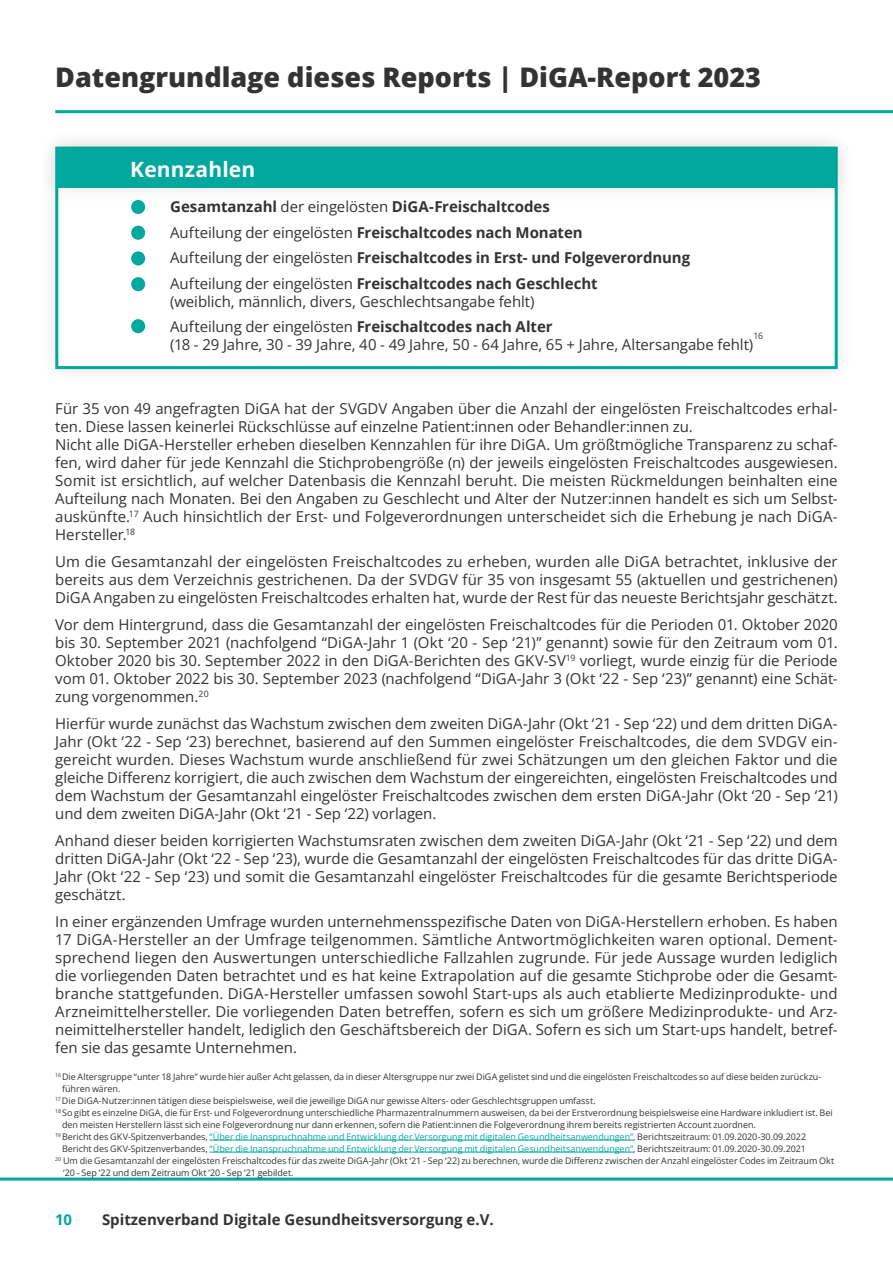
<style>
.page{position:relative;width:893px;height:1263px;background:#fff}
.page>*{position:absolute;margin:0;border:0;box-sizing:border-box;transform-origin:0 0}
.t1{font:800 27px "Open Sans";color:#333}
.t2{font:700 21px "Open Sans";letter-spacing:.01em;color:#fff}
.t3{font:15px/18px "Open Sans";letter-spacing:-.005em;color:#333;text-align:justify}
.t4{font:700 15px/25.5px "Open Sans";color:#333}
.t5{font:700 15px "Open Sans";color:#00a89e}
.t6{font:9px "Open Sans";letter-spacing:-.005em;color:#333}
.t7{font:9px "Open Sans";letter-spacing:-.005em;color:#00a89e}
.t8{font:8.7px "Open Sans";color:#333}
.s1{font-weight:400}
.s2{font-weight:700}
.s3{color:#333}
</style>
<div class="page">
<hr style="left:55px;top:110px;width:838px;height:3px;background:#00a89e">
<hr style="left:0;top:1177px;width:893px;height:3px;background:#00a89e">
<hr style="left:210px;top:1140px;width:423px;height:1px;background:#00a89e">
<hr style="left:210px;top:1152px;width:423px;height:1px;background:#00a89e">
<svg style="left:54px;top:206px;width:785px;height:165px"></svg>
<div style="left:38px;top:129px;width:817px;height:77px;background:#000;opacity:.1"></div>
<div style="left:57px;top:148px;width:779px;height:39px;background:#00a89e"></div>
<div style="left:131px;top:200px;width:14px;height:14px;background:#00a89e;border-radius:50%"></div>
<div style="left:131px;top:226px;width:14px;height:14px;background:#00a89e;border-radius:50%"></div>
<div style="left:131px;top:251px;width:14px;height:14px;background:#00a89e;border-radius:50%"></div>
<div style="left:131px;top:277px;width:14px;height:14px;background:#00a89e;border-radius:50%"></div>
<div style="left:131px;top:319px;width:14px;height:14px;background:#00a89e;border-radius:50%"></div>
<h1 class="t1" style="left:55px;top:56px;width:707px">Datengrundlage dieses Reports | DiGA-Report 2023</h1>
<h2 class="t2" style="left:130px;top:154px;width:127px">Kennzahlen</h2>
<p class="t4" style="left:170px;top:194px;width:521px">Gesamtanzahl <span class="s1">der eingelösten</span> DiGA-Freischaltcodes<br><span class="s1">Aufteilung der eingelösten</span> Freischaltcodes nach Monaten<br><span class="s1">Aufteilung der eingelösten</span> Freischaltcodes in Erst- und Folgeverordnung <span class="s1">Aufteilung der eingelösten</span> Freischaltcodes nach Geschlecht</p>
<p class="t3" style="left:170px;top:288px;width:384px;line-height:25.5px">(weiblich, männlich, divers, Geschlechtsangabe fehlt)<br>Aufteilung der eingelösten <span class="s2">Freischaltcodes nach Alter</span></p>
<p class="t3" style="left:170px;top:335px;width:585px">(18 - 29 Jahre, 30 - 39 Jahre, 40 - 49 Jahre, 50 - 64 Jahre, 65 + Jahre, Altersangabe fehlt)</p>
<p class="t8" style="left:753px;top:330px;width:11px">16</p>
<p class="t3" style="left:55px;top:399px;width:784px;text-align:left">Für 35 von 49 angefragten DiGA hat der SVGDV Angaben über die Anzahl der eingelösten Freischaltcodes erhal&shy;ten. Diese lassen keinerlei Rückschlüsse auf einzelne Patient:innen oder Behandler:innen zu.<br>Nicht alle DiGA-Hersteller erheben dieselben Kennzahlen für ihre DiGA. Um größtmögliche Transparenz zu schaf&shy;fen, wird daher für jede Kennzahl die Stichprobengröße (n) der jeweils eingelösten Freischaltcodes ausgewiesen.<br>Somit ist ersichtlich, auf welcher Datenbasis die Kennzahl beruht. Die meisten Rückmeldungen beinhalten eine Aufteilung nach Monaten. Bei den Angaben zu Geschlecht und Alter der Nutzer:innen handelt es sich um Selbst&shy;auskünfte.<sup>17</sup> Auch hinsichtlich der Erst- und Folgeverordnungen unterscheidet sich die Erhebung je nach DiGA-Hersteller.<sup>18</sup></p>
<p class="t3" style="left:55px;top:552px;width:784px">Um die Gesamtanzahl der eingelösten Freischaltcodes zu erheben, wurden alle DiGA betrachtet, inklusive der bereits aus dem Verzeichnis gestrichenen. Da der SVDGV für 35 von insgesamt 55 (aktuellen und gestrichenen)<br>DiGA Angaben zu eingelösten Freischaltcodes erhalten hat, wurde der Rest für das neueste Berichtsjahr geschätzt.</p>
<p class="t3" style="left:55px;top:615px;width:784px">Vor dem Hintergrund, dass die Gesamtanzahl der eingelösten Freischaltcodes für die Perioden 01. Oktober 2020 bis 30. September 2021 (nachfolgend “DiGA-Jahr 1 (Okt ‘20 - Sep ‘21)” genannt) sowie für den Zeitraum vom 01.<br>Oktober 2020 bis 30. September 2022 in den DiGA-Berichten des GKV-SV<sup>19</sup> vorliegt, wurde einzig für die Periode vom 01. Oktober 2022 bis 30. September 2023 (nachfolgend “DiGA-Jahr 3 (Okt ‘22 - Sep ‘23)” genannt) eine Schät&shy;zung vorgenommen.<sup>20</sup></p>
<p class="t3" style="left:55px;top:714px;width:784px">Hierfür wurde zunächst das Wachstum zwischen dem zweiten DiGA-Jahr (Okt ‘21 - Sep ‘22) und dem dritten DiGA-Jahr (Okt ‘22 - Sep ‘23) berechnet, basierend auf den Summen eingelöster Freischaltcodes, die dem SVDGV ein&shy;gereicht wurden. Dieses Wachstum wurde anschließend für zwei Schätzungen um den gleichen Faktor und die gleiche Differenz korrigiert, die auch zwischen dem Wachstum der eingereichten, eingelösten Freischaltcodes und dem Wachstum der Gesamtanzahl eingelöster Freischaltcodes zwischen dem ersten DiGA-Jahr (Okt ‘20 - Sep ‘21) und dem zweiten DiGA-Jahr (Okt ‘21 - Sep ‘22) vorlagen.</p>
<p class="t3" style="left:55px;top:831px;width:784px">Anhand dieser beiden korrigierten Wachstumsraten zwischen dem zweiten DiGA-Jahr (Okt ‘21 - Sep ‘22) und dem dritten DiGA-Jahr (Okt ‘22 - Sep ‘23), wurde die Gesamtanzahl der eingelösten Freischaltcodes für das dritte DiGA-Jahr (Okt ‘22 - Sep ‘23) und somit die Gesamtanzahl eingelöster Freischaltcodes für die gesamte Berichtsperiode geschätzt.</p>
<p class="t3" style="left:55px;top:912px;width:784px">In einer ergänzenden Umfrage wurden unternehmensspezifische Daten von DiGA-Herstellern erhoben. Es haben 17 DiGA-Hersteller an der Umfrage teilgenommen. Sämtliche Antwortmöglichkeiten waren optional. Dement&shy;sprechend liegen den Auswertungen unterschiedliche Fallzahlen zugrunde. Für jede Aussage wurden lediglich die vorliegenden Daten betrachtet und es hat keine Extrapolation auf die gesamte Stichprobe oder die Gesamt&shy;branche stattgefunden. DiGA-Hersteller umfassen sowohl Start-ups als auch etablierte Medizinprodukte- und Arzneimittelhersteller. Die vorliegenden Daten betreffen, sofern es sich um größere Medizinprodukte- und Arz&shy;neimittelhersteller handelt, lediglich den Geschäftsbereich der DiGA. Sofern es sich um Start-ups handelt, betref&shy;fen sie das gesamte Unternehmen.</p>
<p class="t6" style="left:55px;top:1070px;width:767px"><sup>16</sup> Die Altersgruppe “unter 18 Jahre” wurde hier außer Acht gelassen, da in dieser Altersgruppe nur zwei DiGA gelistet sind und die eingelösten Freischaltcodes so auf diese beiden zurückzu-</p>
<p class="t6" style="left:62px;top:1082px;width:60px">führen wären.</p>
<p class="t6" style="left:55px;top:1094px;width:542px"><sup>17</sup> Die DiGA-Nutzer:innen tätigen diese beispielsweise, weil die jeweilige DiGA nur gewisse Alters- oder Geschlechtsgruppen umfasst.</p>
<p class="t6" style="left:55px;top:1106px;width:779px"><sup>18</sup> So gibt es einzelne DiGA, die für Erst- und Folgeverordnung unterschiedliche Pharmazentralnummern ausweisen, da bei der Erstverordnung beispielsweise eine Hardware inkludiert ist. Bei</p>
<p class="t6" style="left:62px;top:1118px;width:695px">den meisten Herstellern lässt sich eine Folgeverordnung nur dann erkennen, sofern die Patient:innen die Folgeverordnung ihrem bereits registrierten Account zuordnen.</p>
<p class="t7" style="left:55px;top:1130px;width:752px"><sup>19</sup> <span class="s3">Bericht des GKV-Spitzenverbandes,</span> “Über die Inanspruchnahme und Entwicklung der Versorgung mit digitalen Gesundheitsanwendungen”<span class="s3">, Berichtszeitraum: 01.09.2020-30.09.2022</span></p>
<p class="t7" style="left:62px;top:1142px;width:745px"><span class="s3">Bericht des GKV-Spitzenverbandes,</span> “Über die Inanspruchnahme und Entwicklung der Versorgung mit digitalen Gesundheitsanwendungen”<span class="s3">, Berichtszeitraum: 01.09.2020-30.09.2021</span></p>
<p class="t6" style="left:55px;top:1154px;width:781px"><sup>20</sup> Um die Gesamtanzahl der eingelösten Freischaltcodes für das zweite DiGA-Jahr (Okt ‘21 - Sep ‘22) zu berechnen, wurde die Differenz zwischen der Anzahl eingelöster Codes im Zeitraum Okt</p>
<p class="t6" style="left:63px;top:1166px;width:232px">‘20 - Sep ‘22 und dem Zeitraum Okt ‘20 - Sep ‘21 gebildet.</p>
<p class="t5" style="left:55px;top:1209px;width:18px">10</p>
<p class="t4" style="left:102px;top:1206px;width:393px">Spitzenverband Digitale Gesundheitsversorgung e.V.</p>
</div>
